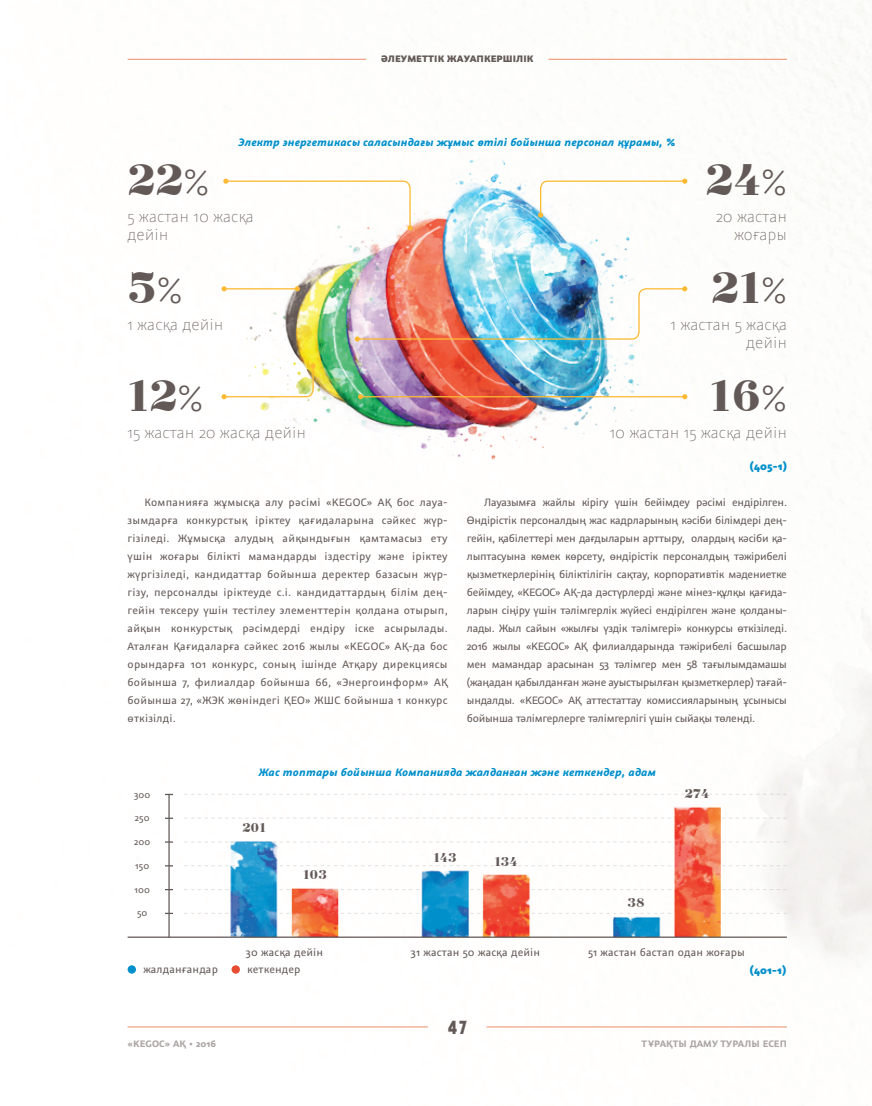
<style>
.page{position:relative;width:872px;height:1106px;background:#fff}
.page>*{position:absolute;margin:0;border:0;box-sizing:border-box;transform-origin:0 0}
.t1{font:41.1px "Bradobrei";color:#635a57}
.t2{font:200 18px/18px "Graublau Sans";color:#635a57;text-align:right}
.t3{font:18px "Kankin";color:#635a57}
.Наборный{font:12px/18px "Graublau Sans";letter-spacing:-.01em;color:#635a57;text-align:justify}
.Название_табл{font:italic 700 12px "Graublau Sans";letter-spacing:.01em;color:#0090cb}
.Наборный_без_сдв{font:12px "Graublau Sans";letter-spacing:.01em;color:#635a57}
.Наборный_без_сдв-2{font:12px "Bradobrei";letter-spacing:.01em;color:#635a57}
.Наборный_без_сдв-3{font:800 12px "Graublau Sans";letter-spacing:.005em;color:#0090cb}
.t4{font:700 10.5px "Graublau Sans";letter-spacing:.01em;color:#aca6a5}
.t5{font:800 10.5px "Graublau Sans";letter-spacing:.01em;color:#635a57}
.Наборный_без_сдв-4{font:10.5px "Graublau Sans";letter-spacing:.01em;color:#635a57}
.s1{font-family:"Graublau Sans";font-weight:300}
</style>
<div class="page">
<img style="left:223px;top:158px;width:573px;height:302px">
<img style="left:127px;top:793px;width:611px;height:145px">
<hr style="left:168px;top:794px;width:2px;height:143px;background:#635a57">
<svg style="left:165px;top:912px;width:8px;height:2px"></svg>
<svg style="left:165px;top:817px;width:8px;height:2px"></svg>
<hr style="left:128px;top:936px;width:659px;height:1px;background:#635a57">
<div style="left:128px;top:965px;width:8px;height:8px;background:#0090cb;border-radius:50%"></div>
<div style="left:231px;top:965px;width:9px;height:8px;background:#e64d30;border-radius:50%"></div>
<svg style="left:538px;top:179px;width:149px;height:39px"></svg>
<hr style="left:360px;top:396px;width:325px;height:1px;background:#fdb931">
<svg style="left:358px;top:394px;width:5px;height:5px"></svg>
<svg style="left:682px;top:394px;width:5px;height:5px"></svg>
<svg style="left:223px;top:179px;width:189px;height:51px"></svg>
<hr style="left:224px;top:288px;width:73px;height:1px;background:#fdb931">
<svg style="left:295px;top:286px;width:5px;height:5px"></svg>
<svg style="left:221px;top:286px;width:6px;height:5px"></svg>
<img style="left:355px;top:286px;width:332px;height:55px">
<svg style="left:221px;top:363px;width:94px;height:36px"></svg>
<img style="left:738px;top:608px;width:134px;height:359px">
<hr style="left:128px;top:1026px;width:300px;height:1px;background:#f2a486">
<hr style="left:486px;top:1026px;width:301px;height:1px;background:#f2a486">
<hr style="left:128px;top:59px;width:238px;height:1px;background:#f2a486">
<hr style="left:548px;top:59px;width:239px;height:1px;background:#f2a486">
<p class="t5" style="left:381px;top:52px;width:154px">ӘЛЕУМЕТТІК ЖАУАПКЕРШІЛІК</p>
<p class="Название_табл" style="left:239px;top:134px;width:439px">Электр энергетикасы саласындағы жұмыс өтілі бойынша персонал құрамы, %</p>
<p class="t1" style="left:128px;top:152px;width:83px">22<span class="s1">%</span></p>
<p class="t1" style="left:705px;top:152px;width:83px">24<span class="s1">%</span></p>
<p class="t2" style="left:128px;top:207px;width:128px;text-align:left">5 жастан 10 жасқа дейін</p>
<p class="t2" style="left:716px;top:207px;width:72px">20 жастан жоғары</p>
<p class="t1" style="left:128px;top:260px;width:57px">5<span class="s1">%</span></p>
<p class="t1" style="left:711px;top:260px;width:77px">21<span class="s1">%</span></p>
<p class="t2" style="left:128px;top:315px;width:97px">1 жасқа дейін</p>
<p class="t2" style="left:670px;top:315px;width:118px">1 жастан 5 жасқа дейін</p>
<p class="t1" style="left:128px;top:368px;width:77px">12<span class="s1">%</span></p>
<p class="t1" style="left:709px;top:368px;width:79px">16<span class="s1">%</span></p>
<p class="t2" style="left:128px;top:423px;width:180px">15 жастан 20 жасқа дейін</p>
<p class="t2" style="left:610px;top:423px;width:179px">10 жастан 15 жасқа дейін</p>
<p class="Наборный_без_сдв-3" style="left:750px;top:458px;width:39px">(405-1)</p>
<p class="Наборный" style="left:128px;top:493px;width:321px;text-indent:17px">Компанияға жұмысқа алу рәсімі «KEGOC» АҚ бос лауа&shy;зымдарға конкурстық іріктеу қағидаларына сәйкес жүр&shy;гізіледі. Жұмысқа алудың айқындығын қамтамасыз ету үшін жоғары білікті мамандарды іздестіру және іріктеу жүргізіледі, кандидаттар бойынша деректер базасын жүр&shy;гізу, персоналды іріктеуде с.і. кандидаттардың білім дең&shy;гейін тексеру үшін тестілеу элементтерін қолдана отырып, айқын конкурстық рәсімдерді ендіру іске асырылады.<br>Аталған Қағидаларға сәйкес 2016 жылы «KEGOC» АҚ-да бос орындарға 101 конкурс, соның ішінде Атқару дирекциясы бойынша 7, филиалдар бойынша 66, «Энергоинформ» АҚ бойынша 27, «ЖЭК жөніндегі ҚЕО» ЖШС бойынша 1 конкурс өткізілді.</p>
<p class="Наборный" style="left:467px;top:493px;width:321px;text-indent:17px">Лауазымға жайлы кірігу үшін бейімдеу рәсімі ендірілген.<br>Өндірістік персоналдың жас кадрларының кәсіби білімдері дең&shy;гейін, қабілеттері мен дағдыларын арттыру, олардың кәсіби қа&shy;лыптасуына көмек көрсету, өндірістік персоналдың тәжірибелі қызметкерлерінің біліктілігін сақтау, корпоративтік мәдениетке бейімдеу, «KEGOC» АҚ-да дәстүрлерді және мінез-құлқы қағида&shy;ларын сіңіру үшін тәлімгерлік жүйесі ендірілген және қолданы&shy;лады. Жыл сайын «жылғы үздік тәлімгері» конкурсы өткізіледі.<br>2016 жылы «KEGOC» АҚ филиалдарында тәжірибелі басшылар мен мамандар арасынан 53 тәлімгер мен 58 тағылымдамашы (жаңадан қабылданған және ауыстырылған қызметкерлер) тағай&shy;ындалды. «KEGOC» АҚ аттестаттау комиссияларының ұсынысы бойынша тәлімгерлерге тәлімгерлігі үшін сыйақы төленді.</p>
<p class="Наборный_без_сдв-4" style="left:134px;top:787px;width:18px">300</p>
<p class="Наборный_без_сдв-4" style="left:135px;top:811px;width:16px">250</p>
<p class="Наборный_без_сдв-4" style="left:134px;top:835px;width:18px">200</p>
<p class="Наборный_без_сдв-4" style="left:135px;top:859px;width:16px">150</p>
<p class="Наборный_без_сдв-4" style="left:134px;top:883px;width:17px">100</p>
<p class="Наборный_без_сдв-4" style="left:137px;top:906px;width:12px">50</p>
<p class="Название_табл" style="left:259px;top:764px;width:399px">Жас топтары бойынша Компанияда жалданған және кеткендер, адам</p>
<p class="Наборный_без_сдв-2" style="left:242px;top:819px;width:25px">201</p>
<p class="Наборный_без_сдв-2" style="left:303px;top:867px;width:25px">103</p>
<p class="Наборный_без_сдв-2" style="left:433px;top:849px;width:25px">143</p>
<p class="Наборный_без_сдв-2" style="left:494px;top:853px;width:25px">134</p>
<p class="Наборный_без_сдв-2" style="left:627px;top:895px;width:19px">38</p>
<p class="Наборный_без_сдв-2" style="left:685px;top:785px;width:26px">274</p>
<p class="Наборный_без_сдв" style="left:246px;top:944px;width:79px">30 жасқа дейін</p>
<p class="Наборный_без_сдв" style="left:411px;top:944px;width:131px">31 жастан 50 жасқа дейін</p>
<p class="Наборный_без_сдв" style="left:588px;top:944px;width:158px">51 жастан бастап одан жоғары</p>
<p class="Наборный_без_сдв" style="left:143px;top:962px;width:76px">жалданғандар</p>
<p class="Наборный_без_сдв" style="left:247px;top:962px;width:55px">кеткендер</p>
<h2 class="t3" style="left:448px;top:1016px;width:21px">47</h2>
<p class="Наборный_без_сдв-3" style="left:750px;top:962px;width:38px">(401-1)</p>
<p class="t4" style="left:128px;top:1036px;width:90px">«KEGOC» АҚ • 2016</p>
<p class="t4" style="left:641px;top:1036px;width:147px">ТҰРАҚТЫ ДАМУ ТУРАЛЫ ЕСЕП</p>
</div>
